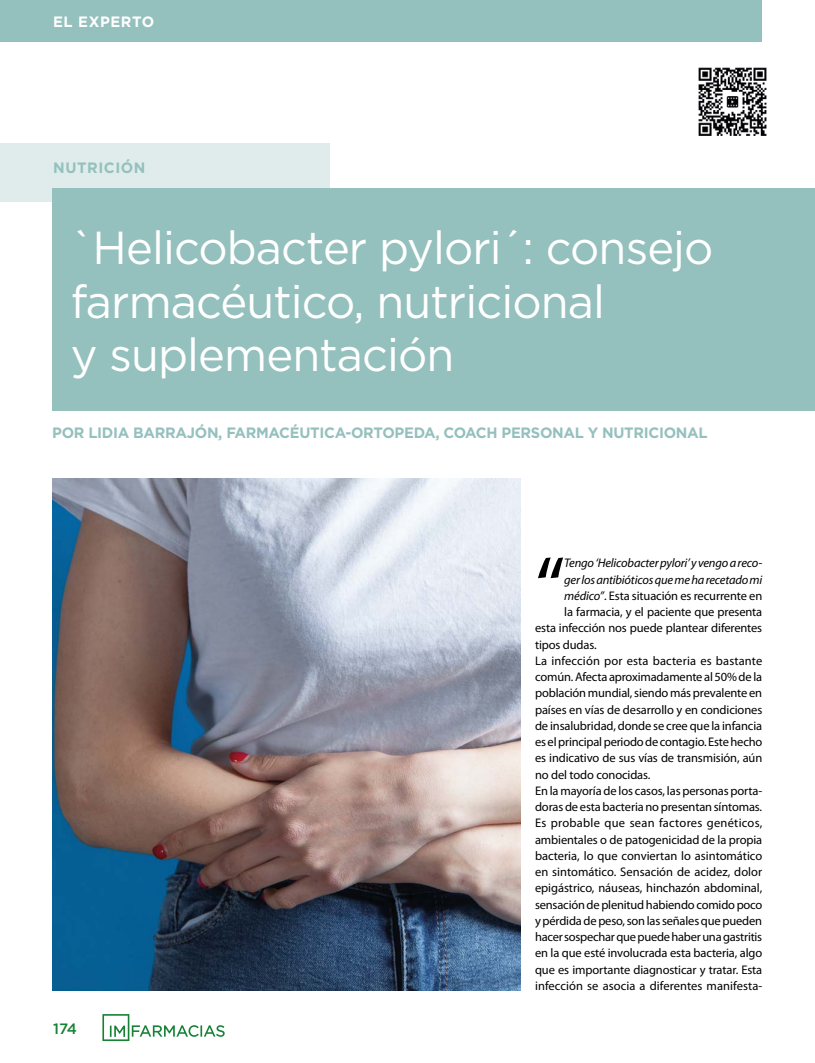
<style>
.page{position:relative;width:815px;height:1063px;background:#fff}
.page>*{position:absolute;margin:0;border:0;box-sizing:border-box;transform-origin:0 0}
.t1{font:84.88px "Myriad Pro";color:#000}
.t2{font:46.25px/53.8px "Gotham";letter-spacing:-.02em;color:#fff}
.t3{font:700 15px "Gotham";letter-spacing:-.02em;color:#94c0bd}
.t4{font:700 15px "Gotham";letter-spacing:.04em;color:#fff}
.t5{font:700 15px "Gotham";letter-spacing:.04em;color:#94c0bd}
.t6{font:500 15px "Gotham";color:#178236}
.t7{font:12.5px "Myriad Pro";letter-spacing:-.01em;color:#000}
.t8{font:italic 12.5px "Myriad Pro";letter-spacing:-.015em;color:#000}
.t9{font:12.5px "Myriad Pro";letter-spacing:.01em;color:#000}
.t10{font:12.5px "Myriad Pro";letter-spacing:.02em;color:#000}
.s1{font-style:italic}
</style>
<div class="page">
<div style="left:0;top:0;width:762px;height:41px;background:#94c0bd"></div>
<svg style="left:102px;top:1014px;width:123px;height:27px"></svg>
<img style="left:698px;top:67px;width:69px;height:69px">
<div style="left:0;top:144px;width:330px;height:58px;background:#dfeceb"></div>
<img style="left:52px;top:478px;width:469px;height:512px">
<div style="left:52px;top:189px;width:763px;height:222px;background:#94c0bd"></div>
<p class="t4" style="left:53px;top:13px;width:103px">EL EXPERTO</p>
<p class="t5" style="left:53px;top:159px;width:94px">NUTRICIÓN</p>
<h2 class="t2" style="left:71px;top:220px;width:644px">`Helicobacter pylori´: consejo farmacéutico, nutricional<br>y suplementación</h2>
<p class="t3" style="left:52px;top:424px;width:657px">POR LIDIA BARRAJÓN, FARMACÉUTICA-ORTOPEDA, COACH PERSONAL Y NUTRICIONAL</p>
<p class="t6" style="left:53px;top:1018px;width:26px">174</p>
<h1 class="t1" style="left:535px;top:535px;width:32px">“</h1>
<p class="t8" style="left:564px;top:556px;width:200px">Tengo ‘Helicobacter pylori’ y vengo a reco-</p>
<p class="t8" style="left:564px;top:572px;width:200px">ger los antibióticos que me ha recetado mi</p>
<p class="t7" style="left:564px;top:588px;width:200px"><span class="s1">médico”</span>. Esta situación es recurrente en</p>
<p class="t7" style="left:564px;top:604px;width:200px">la farmacia, y el paciente que presenta</p>
<p class="t7" style="left:535px;top:621px;width:229px">esta infección nos puede plantear diferentes</p>
<p class="t7" style="left:535px;top:637px;width:63px">tipos dudas.</p>
<p class="t9" style="left:535px;top:653px;width:229px">La infección por esta bacteria es bastante</p>
<p class="t7" style="left:535px;top:669px;width:229px">común. Afecta aproximadamente al 50% de la</p>
<p class="t7" style="left:535px;top:686px;width:229px">población mundial, siendo más prevalente en</p>
<p class="t7" style="left:535px;top:702px;width:229px">países en vías de desarrollo y en condiciones</p>
<p class="t7" style="left:535px;top:718px;width:229px">de insalubridad, donde se cree que la infancia</p>
<p class="t7" style="left:535px;top:734px;width:229px">es el principal periodo de contagio. Este hecho</p>
<p class="t7" style="left:535px;top:751px;width:229px">es indicativo de sus vías de transmisión, aún</p>
<p class="t7" style="left:535px;top:767px;width:117px">no del todo conocidas.</p>
<p class="t7" style="left:535px;top:783px;width:229px">En la mayoría de los casos, las personas porta-</p>
<p class="t7" style="left:535px;top:799px;width:229px">doras de esta bacteria no presentan síntomas.</p>
<p class="t10" style="left:535px;top:816px;width:229px">Es probable que sean factores genéticos,</p>
<p class="t7" style="left:535px;top:832px;width:229px">ambientales o de patogenicidad de la propia</p>
<p class="t7" style="left:535px;top:848px;width:229px">bacteria, lo que conviertan lo asintomático</p>
<p class="t7" style="left:535px;top:864px;width:229px">en sintomático. Sensación de acidez, dolor</p>
<p class="t7" style="left:535px;top:881px;width:229px">epigástrico, náuseas, hinchazón abdominal,</p>
<p class="t7" style="left:535px;top:897px;width:229px">sensación de plenitud habiendo comido poco</p>
<p class="t7" style="left:535px;top:913px;width:228px">y pérdida de peso, son las señales que pueden</p>
<p class="t7" style="left:535px;top:929px;width:229px">hacer sospechar que puede haber una gastritis</p>
<p class="t7" style="left:535px;top:946px;width:229px">en la que esté involucrada esta bacteria, algo</p>
<p class="t7" style="left:535px;top:962px;width:229px">que es importante diagnosticar y tratar. Esta</p>
<p class="t7" style="left:535px;top:978px;width:229px">infección se asocia a diferentes manifesta-</p>
</div>
